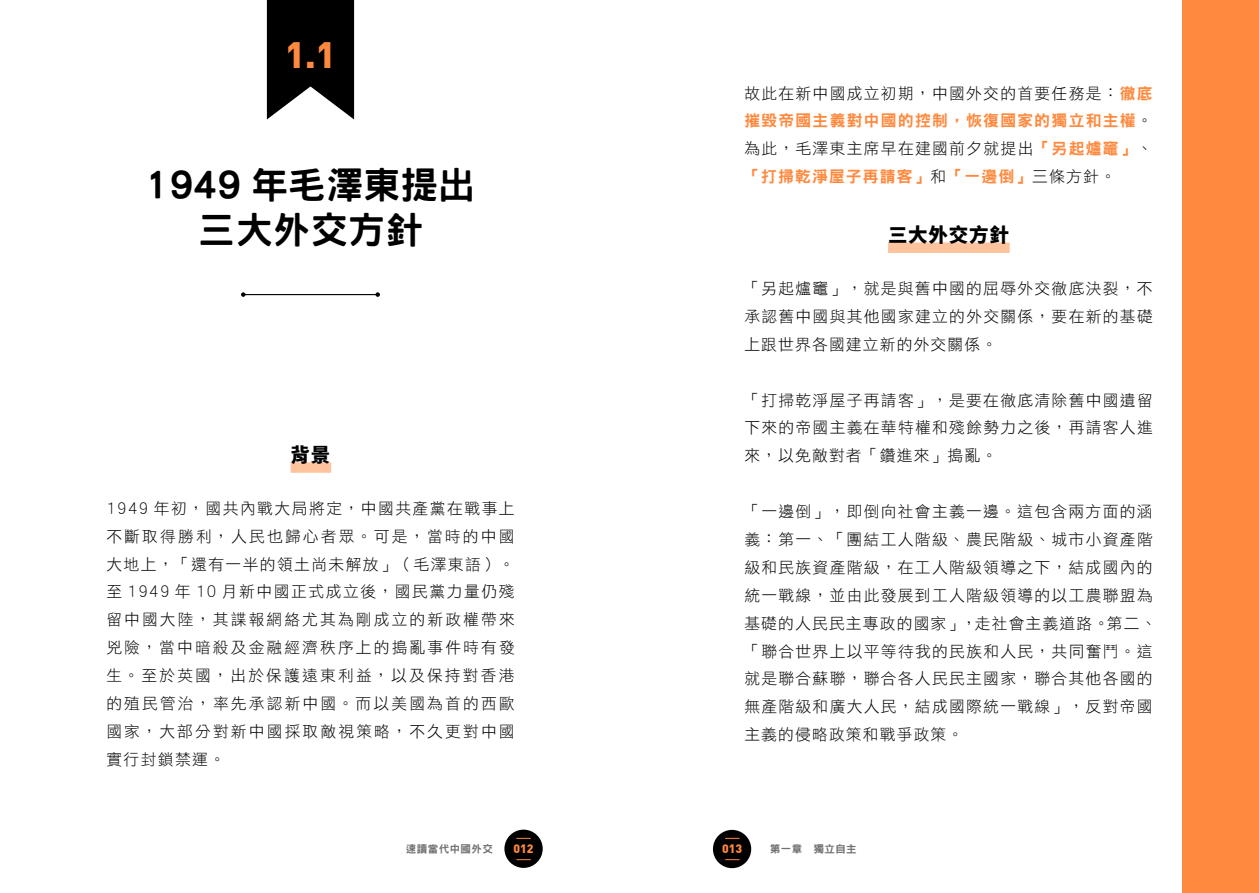
<style>
.page{position:relative;width:1259px;height:893px;background:#fff}
.page>*{position:absolute;margin:0;border:0;box-sizing:border-box;transform-origin:0 0}
.t1{font:800 37.5px/45px "Han Wang Hei";color:#000;text-align:center}
.t2{font:900 36px "DIN";color:#ff893e}
.t3{font:900 19.5px "Noto Sans CJ Ktc";letter-spacing:.04em;color:#000}
.t4{font:15.75px/27.9px "DF Hei HK W3";letter-spacing:.085em;color:#000;text-align:justify}
.t5{font:15.75px "DF Hei HK W9";letter-spacing:.085em;color:#ff893e}
.t6{font:900 12px "DIN";color:#ff893e}
.t7{font:800 10.5px "Han Wang Hei";letter-spacing:.04em;color:#727171}
.s1{font-family:"DF Hei HK W9";color:#ff893e}
.s2{font-family:"DF Hei HK W3";color:#000}
</style>
<div class="page">
<div style="left:1182px;top:0;width:77px;height:893px;background:#ff893e"></div>
<div style="left:713px;top:830px;width:38px;height:38px;background:#000;border-radius:50%"></div>
<svg style="left:725px;top:838px;width:14px;height:1px"></svg>
<svg style="left:725px;top:859px;width:14px;height:1px"></svg>
<div style="left:504px;top:830px;width:39px;height:38px;background:#000;border-radius:50%"></div>
<svg style="left:517px;top:838px;width:13px;height:1px"></svg>
<svg style="left:517px;top:859px;width:13px;height:1px"></svg>
<svg style="left:267px;top:0;width:87px;height:119px;background:#222"></svg>
<hr style="left:243px;top:294px;width:135px;height:1px;background:#000">
<svg style="left:241px;top:292px;width:4px;height:5px"></svg>
<svg style="left:375px;top:292px;width:5px;height:5px"></svg>
<div style="left:888px;top:242px;width:121px;height:11px;background:#ffc49e"></div>
<div style="left:291px;top:462px;width:40px;height:11px;background:#ffc49e"></div>
<h2 class="t2" style="left:285px;top:31px;width:52px">1.1</h2>
<h1 class="t1" style="left:145px;top:162px;width:331px">1949 年毛澤東提出三大外交方針</h1>
<p class="t3" style="left:291px;top:443px;width:41px">背景</p>
<p class="t4" style="left:106px;top:494px;width:410px">1949 年初，國共內戰大局將定，中國共產黨在戰事上不斷取得勝利，人民也歸心者眾。可是，當時的中國大地上，「還有一半的領土尚未解放」（毛澤東語）。至 1949 年 10 月新中國正式成立後，國民黨力量仍殘留中國大陸，其諜報網絡尤其為剛成立的新政權帶來兇險，當中暗殺及金融經濟秩序上的搗亂事件時有發生。至於英國，出於保護遠東利益，以及保持對香港的殖民管治，率先承認新中國。而以美國為首的西歐國家，大部分對新中國採取敵視策略，不久更對中國實行封鎖禁運。</p>
<p class="t4" style="left:744px;top:79px;width:410px">故此在新中國成立初期，中國外交的首要任務是：<span class="s1">徹底</span></p>
<p class="t5" style="left:744px;top:112px;width:410px">摧毀帝國主義對中國的控制，恢復國家的獨立和主權<span class="s2">。</span></p>
<p class="t4" style="left:744px;top:135px;width:410px">為此，毛澤東主席早在建國前夕就提出<span class="s1">「另起爐竈」</span>、</p>
<p class="t5" style="left:744px;top:168px;width:373px">「打掃乾淨屋子再請客」<span class="s2">和</span>「一邊倒」<span class="s2">三條方針。</span></p>
<p class="t3" style="left:888px;top:224px;width:122px">三大外交方針</p>
<p class="t4" style="left:744px;top:274px;width:410px">「另起爐竈」，就是與舊中國的屈辱外交徹底決裂，不承認舊中國與其他國家建立的外交關係，要在新的基礎上跟世界各國建立新的外交關係。</p>
<p class="t4" style="left:744px;top:386px;width:410px">「打掃乾淨屋子再請客」，是要在徹底清除舊中國遺留下來的帝國主義在華特權和殘餘勢力之後，再請客人進來，以免敵對者「鑽進來」搗亂。</p>
<p class="t4" style="left:744px;top:497px;width:414px;text-align:left">「一邊倒」，即倒向社會主義一邊。這包含兩方面的涵義：第一、「團結工人階級、農民階級、城市小資產階級和民族資產階級，在工人階級領導之下，結成國內的統一戰線，並由此發展到工人階級領導的以工農聯盟為基礎的人民民主專政的國家」，走社會主義道路。第二、「聯合世界上以平等待我的民族和人民，共同奮鬥。這就是聯合蘇聯，聯合各人民民主國家，聯合其他各國的無產階級和廣大人民，結成國際統一戰線」，反對帝國主義的侵略政策和戰爭政策。</p>
<p class="t7" style="left:406px;top:843px;width:88px">速讀當代中國外交</p>
<p class="t6" style="left:513px;top:841px;width:22px">012</p>
<p class="t6" style="left:722px;top:841px;width:22px">013</p>
<p class="t7" style="left:770px;top:843px;width:88px">第一章 獨立自主</p>
</div>
